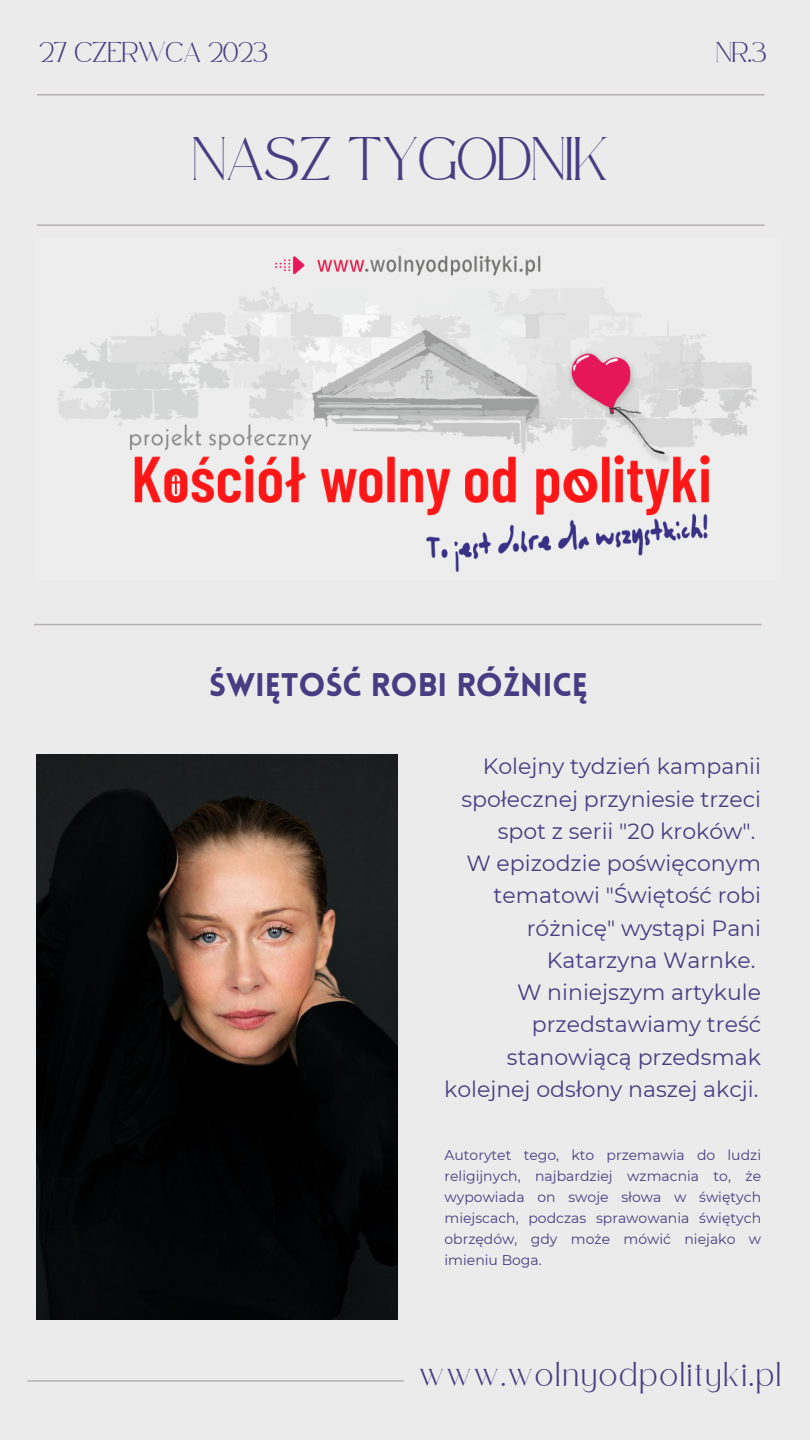
<style>
.page{position:relative;width:810px;height:1440px;background:#ecebeb}
.page>*{position:absolute;margin:0;border:0;box-sizing:border-box;transform-origin:0 0}
.t1{font:900 32px "Lovelo";color:#483d83}
.t2{font:30px "Safira March";color:#483d83}
.t3{font:22px/32.2px "Montserrat";color:#483d83;text-align:right}
.t4{font:16px "Safira March";letter-spacing:.175em;color:#483d83}
.t5{font:14px/21px "Montserrat";color:#483d83;text-align:justify}
.t6{font:14px "Safira March";color:#483d83}
</style>
<div class="page">
<hr style="left:37px;top:94px;width:727px;height:2px;background:#b6afb1">
<img style="left:58px;top:255px;width:699px;height:318px">
<hr style="left:34px;top:624px;width:728px;height:1px;background:#b6afb1">
<hr style="left:27px;top:1380px;width:377px;height:2px;background:#b6afb1">
<hr style="left:37px;top:224px;width:727px;height:2px;background:#b6afb1">
<img style="left:37px;top:754px;width:361px;height:566px">
<p class="t6" style="left:39px;top:48px;width:230px">27 CZERWCA 2023</p>
<p class="t6" style="left:716px;top:48px;width:52px">NR.3</p>
<p class="t2" style="left:193px;top:152px;width:418px">NASZ TYGODNIK</p>
<p class="t1" style="left:209px;top:672px;width:380px">ŚWIĘTOŚĆ ROBI RÓŻNICĘ</p>
<p class="t3" style="left:461px;top:750px;width:301px">Kolejny tydzień kampanii społecznej przyniesie trzeci spot z serii "20 kroków".</p>
<p class="t3" style="left:466px;top:847px;width:296px">W epizodzie poświęconym tematowi "Świętość robi różnicę" wystąpi Pani<br>Katarzyna Warnke.</p>
<p class="t3" style="left:444px;top:976px;width:318px">W niniejszym artykule przedstawiamy treść stanowiącą przedsmak kolejnej odsłony naszej akcji.</p>
<p class="t5" style="left:445px;top:1144px;width:318px">Autorytet tego, kto przemawia do ludzi religijnych, najbardziej wzmacnia to, że wypowiada on swoje słowa w świętych miejscach, podczas sprawowania świętych obrzędów, gdy może mówić niejako w imieniu Boga.</p>
<p class="t4" style="left:420px;top:1371px;width:363px">www.wolnyodpolityki.pl</p>
</div>
